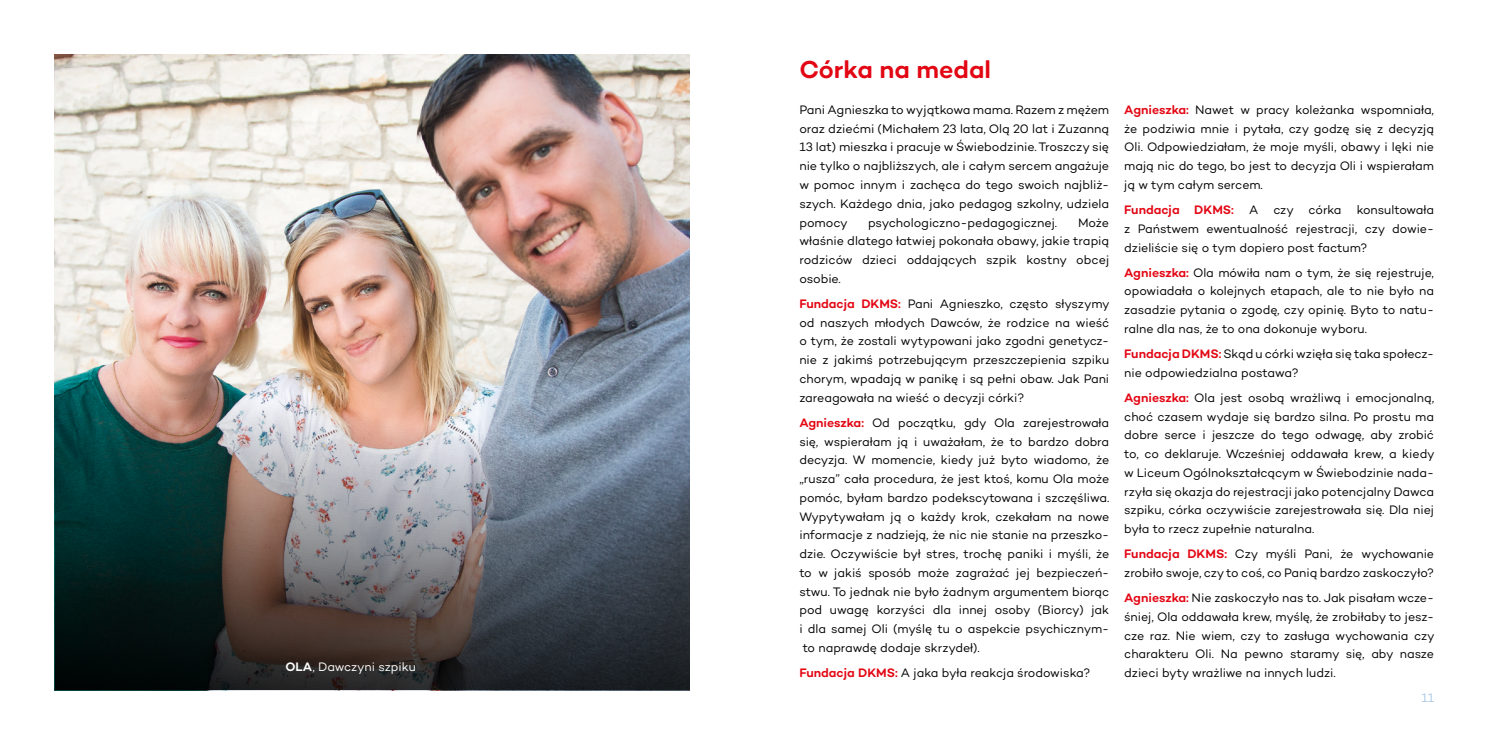
<style>
.page{position:relative;width:1489px;height:745px;background:#fff}
.page>*{position:absolute;margin:0;border:0;box-sizing:border-box;transform-origin:0 0}
.t1{font:500 25px "DKMS Custom";color:#e30613}
.t2{font:12.5px/18.8px "DKMS Custom";letter-spacing:-.005em;color:#000;text-align:justify}
.t3{font:12.5px "DKMS Custom";letter-spacing:-.005em;color:#fff}
.t4{font:12.5px "DKMS Custom";color:#a9c9e5}
.s1{font-weight:500}
.s2{font-weight:500;color:#e30613}
</style>
<div class="page">
<img style="left:55px;top:59px;width:634px;height:630px">
<p class="t3" style="left:285px;top:658px;width:132px"><span class="s1">OLA</span>, Dawczyni szpiku</p>
<h1 class="t1" style="left:799px;top:54px;width:193px">Córka na medal</h1>
<p class="t2" style="left:799px;top:100px;width:311px">Pani Agnieszka to wyjątkowa mama. Razem z mężem oraz dziećmi (Michałem 23 lata, Olą 20 lat i Zuzanną 13 lat) mieszka i pracuje w Świebodzinie. Troszczy się nie tylko o najbliższych, ale i całym sercem angażuje w pomoc innym i zachęca do tego swoich najbliż&shy;szych. Każdego dnia, jako pedagog szkolny, udziela pomocy</p>
<p class="t2" style="left:868px;top:212px;width:191px">psychologiczno-pedagogicznej.</p>
<p class="t2" style="left:799px;top:212px;width:311px;text-indent:278px">Może właśnie dlatego łatwiej pokonała obawy, jakie trapią rodziców dzieci oddających szpik kostny obcej osobie.</p>
<p class="t2" style="left:799px;top:294px;width:312px"><span class="s2">Fundacja DKMS:</span> Pani Agnieszko, często słyszymy od naszych młodych Dawców, że rodzice na wieść o tym, że zostali wytypowani jako zgodni genetycz&shy;nie z jakimś potrzebującym przeszczepienia szpiku chorym, wpadają w panikę i są pełni obaw. Jak Pani zareagowała na wieść o decyzji córki?</p>
<p class="t2" style="left:799px;top:412px;width:311px"><span class="s2">Agnieszka:</span> Od początku, gdy Ola zarejestrowała się, wspierałam ją i uważałam, że to bardzo dobra decyzja. W momencie, kiedy już byto wiadomo, że „rusza” cała procedura, że jest ktoś, komu Ola może pomóc, byłam bardzo podekscytowana i szczęśliwa.<br>Wypytywałam ją o każdy krok, czekałam na nowe informacje z nadzieją, że nic nie stanie na przeszko&shy;dzie. Oczywiście był stres, trochę paniki i myśli, że to w jakiś sposób może zagrażać jej bezpieczeń&shy;stwu. To jednak nie było żadnym argumentem biorąc pod uwagę korzyści dla innej osoby (Biorcy) jak i dla samej Oli (myślę tu o aspekcie psychicznym&shy;to naprawdę dodaje skrzydeł).</p>
<p class="t2" style="left:799px;top:662px;width:292px"><span class="s2">Fundacja DKMS:</span> A jaka była reakcja środowiska?</p>
<p class="t2" style="left:1124px;top:100px;width:311px"><span class="s2">Agnieszka:</span> Nawet w pracy koleżanka wspomniała, że podziwia mnie i pytała, czy godzę się z decyzją Oli. Odpowiedziałam, że moje myśli, obawy i lęki nie mają nic do tego, bo jest to decyzja Oli i wspierałam ją w tym całym sercem.</p>
<p class="t2" style="left:1124px;top:200px;width:311px"><span class="s2">Fundacja DKMS:</span> A czy córka konsultowała z Państwem ewentualność rejestracji, czy dowie&shy;dzieliście się o tym dopiero post factum?</p>
<p class="t2" style="left:1124px;top:262px;width:311px"><span class="s2">Agnieszka:</span> Ola mówiła nam o tym, że się rejestruje, opowiadała o kolejnych etapach, ale to nie było na zasadzie pytania o zgodę, czy opinię. Byto to natu&shy;ralne dla nas, że to ona dokonuje wyboru.</p>
<p class="t2" style="left:1124px;top:344px;width:311px"><span class="s2">Fundacja DKMS:</span> Skąd u córki wzięła się taka społecz&shy;nie odpowiedzialna postawa?</p>
<p class="t2" style="left:1124px;top:387px;width:312px"><span class="s2">Agnieszka:</span> Ola jest osobą wrażliwą i emocjonalną, choć czasem wydaje się bardzo silna. Po prostu ma dobre serce i jeszcze do tego odwagę, aby zrobić to, co deklaruje. Wcześniej oddawała krew, a kiedy w Liceum Ogólnokształcącym w Świebodzinie nada&shy;rzyła się okazja do rejestracji jako potencjalny Dawca szpiku, córka oczywiście zarejestrowała się. Dla niej była to rzecz zupełnie naturalna.</p>
<p class="t2" style="left:1124px;top:544px;width:311px"><span class="s2">Fundacja DKMS:</span> Czy myśli Pani, że wychowanie zrobiło swoje, czy to coś, co Panią bardzo zaskoczyło?</p>
<p class="t2" style="left:1124px;top:587px;width:312px"><span class="s2">Agnieszka:</span> Nie zaskoczyło nas to. Jak pisałam wcze&shy;śniej, Ola oddawała krew, myślę, że zrobiłaby to jesz&shy;cze raz. Nie wiem, czy to zasługa wychowania czy charakteru Oli. Na pewno staramy się, aby nasze dzieci byty wrażliwe na innych ludzi.</p>
<p class="t4" style="left:1421px;top:689px;width:14px">11</p>
</div>
